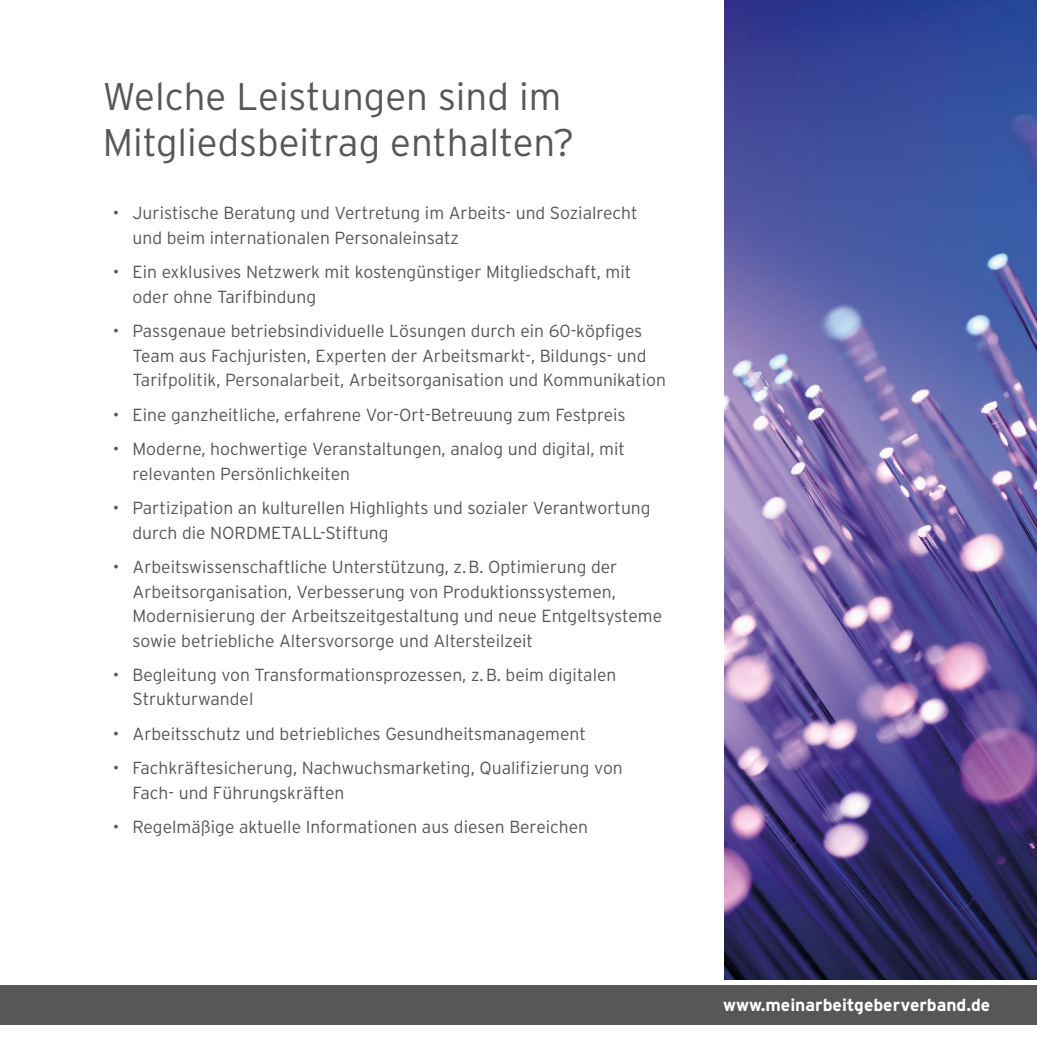
<style>
.page{position:relative;width:1037px;height:1042px;background:#fff}
.page>*{position:absolute;margin:0;border:0;box-sizing:border-box;transform-origin:0 0}
.Headline{font:300 38.5px/46.2px "Interstate";color:#575756}
.Fließtext_Bullet_2_m{font:300 17.5px/24.5px "Interstate";color:#575756}
.t1{font:700 17.5px "Interstate";color:#fff}
</style>
<div class="page">
<img style="left:724px;top:0;width:313px;height:980px">
<div style="left:0;top:985px;width:1037px;height:40px;background:#575756"></div>
<p class="Headline" style="left:103px;top:73px;width:473px">Welche Leistungen sind im<br>Mitgliedsbeitrag enthalten?</p>
<p class="Fließtext_Bullet_2_m" style="left:132px;top:201px;width:507px;text-indent:-20px">• Juristische Beratung und Vertretung im Arbeits- und Sozialrecht und beim internationalen Personaleinsatz</p>
<p class="Fließtext_Bullet_2_m" style="left:132px;top:260px;width:500px;text-indent:-20px">• Ein exklusives Netzwerk mit kostengünstiger Mitgliedschaft, mit oder ohne Tarifbindung</p>
<p class="Fließtext_Bullet_2_m" style="left:132px;top:319px;width:535px;text-indent:-20px">• Passgenaue betriebsindividuelle Lösungen durch ein 60-köpfiges<br>Team aus Fachjuristen, Experten der Arbeitsmarkt-, Bildungs- und<br>Tarifpolitik, Personalarbeit, Arbeitsorganisation und Kommunikation</p>
<p class="Fließtext_Bullet_2_m" style="left:113px;top:402px;width:515px">• Eine ganzheitliche, erfahrene Vor-Ort-Betreuung zum Festpreis</p>
<p class="Fließtext_Bullet_2_m" style="left:132px;top:436px;width:494px;text-indent:-20px">• Moderne, hochwertige Veranstaltungen, analog und digital, mit relevanten Persönlichkeiten</p>
<p class="Fließtext_Bullet_2_m" style="left:132px;top:495px;width:520px;text-indent:-20px">• Partizipation an kulturellen Highlights und sozialer Verantwortung durch die NORDMETALL-Stiftung</p>
<p class="Fließtext_Bullet_2_m" style="left:132px;top:554px;width:531px;text-indent:-20px">• Arbeitswissenschaftliche Unterstützung, z.B. Optimierung der Arbeitsorganisation, Verbesserung von Produktionssystemen, Modernisierung der Arbeitszeitgestaltung und neue Entgeltsysteme sowie betriebliche Altersvorsorge und Altersteilzeit</p>
<p class="Fließtext_Bullet_2_m" style="left:132px;top:662px;width:485px;text-indent:-20px">• Begleitung von Transformationsprozessen, z.B. beim digitalen<br>Strukturwandel</p>
<p class="Fließtext_Bullet_2_m" style="left:113px;top:721px;width:475px">• Arbeitsschutz und betriebliches Gesundheitsmanagement</p>
<p class="Fließtext_Bullet_2_m" style="left:132px;top:756px;width:492px;text-indent:-20px">• Fachkräftesicherung, Nachwuchsmarketing, Qualifizierung von<br>Fach- und Führungskräften</p>
<p class="Fließtext_Bullet_2_m" style="left:113px;top:815px;width:477px">• Regelmäßige aktuelle Informationen aus diesen Bereichen</p>
<p class="t1" style="left:723px;top:995px;width:269px">www.meinarbeitgeberverband.de</p>
</div>
